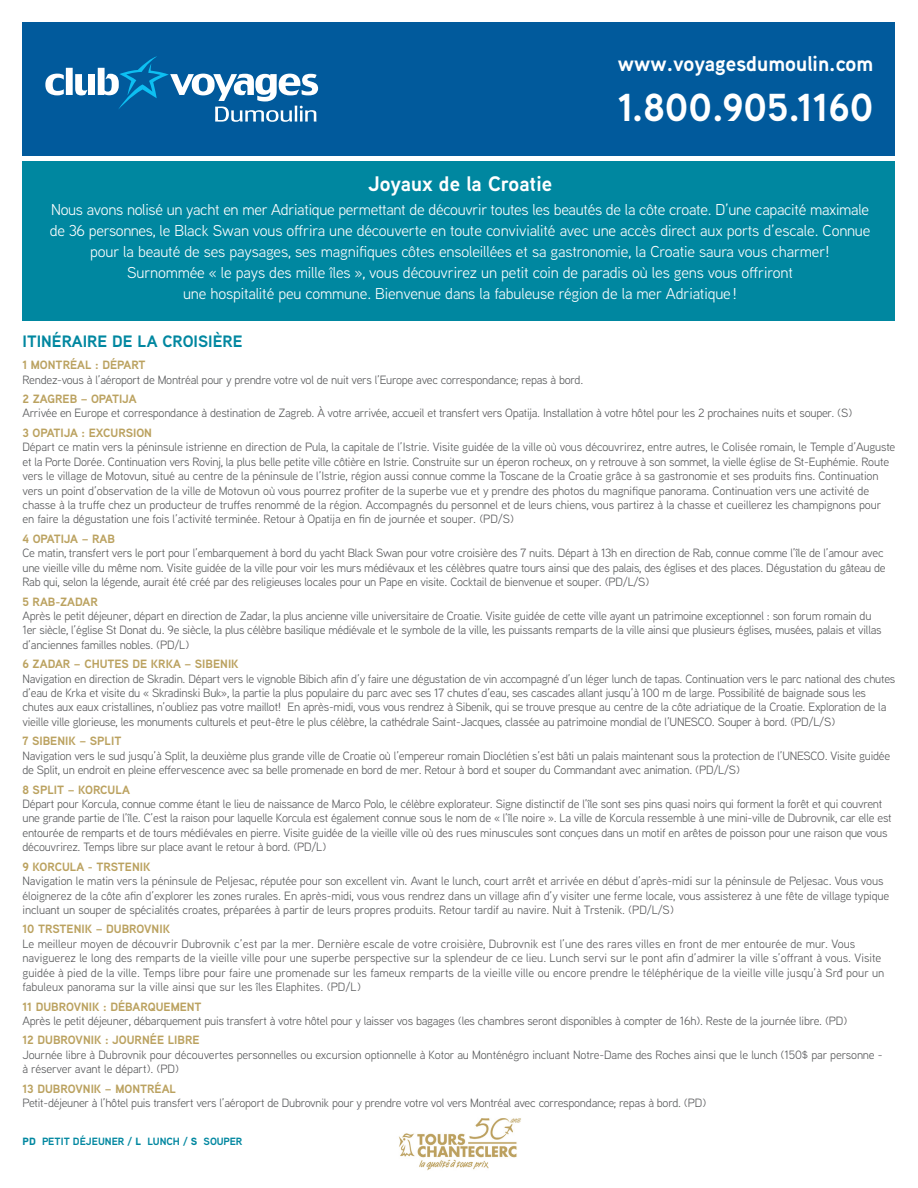
<style>
.page{position:relative;width:918px;height:1188px;background:#fff}
.page>*{position:absolute;margin:0;border:0;box-sizing:border-box;transform-origin:0 0}
.t1{font:700 39px "Aaux Next";color:#fff}
.t2{font:700 21.3px "Aaux Next";color:#fff}
.t3{font:700 21px "Aaux Next";color:#fff}
.t4{font:700 16.5px "Aaux Next";color:#0087a0}
.t5{font:15.75px/21px "Aaux Next";letter-spacing:-.01em;color:#fff;text-align:center}
.t6{font:12px/14.4px "Aaux Next";letter-spacing:-.02em;color:#57585a}
.t7{font:12px/14.4px "Aaux Next";color:#57585a}
.t8{font:700 12px "Aaux Next";color:#bba260}
.t9{font:700 10.5px "Aaux Next";color:#0087a0}
.s1{font-weight:900}
</style>
<div class="page">
<img style="left:399px;top:1118px;width:122px;height:53px">
<div style="left:22px;top:22px;width:874px;height:134px;background:#015a9c"></div>
<div style="left:88px;top:74px;width:7px;height:21px;background:#fff"></div>
<svg style="left:45px;top:68px;width:43px;height:27px"></svg>
<svg style="left:98px;top:56px;width:220px;height:66px"></svg>
<div style="left:22px;top:161px;width:874px;height:160px;background:#0087a0"></div>
<p class="t2" style="left:618px;top:49px;width:257px">www.voyagesdumoulin.com</p>
<p class="t1" style="left:618px;top:80px;width:257px">1.800.905.1160</p>
<p class="t3" style="left:368px;top:169px;width:185px">Joyaux de la Croatie</p>
<p class="t5" style="left:50px;top:198px;width:822px">Nous avons nolisé un yacht en mer Adriatique permettant de découvrir toutes les beautés de la côte croate. D’une capacité maximale de 36 personnes, le Black Swan vous offrira une découverte en toute convivialité avec une accès direct aux ports d’escale. Connue pour la beauté de ses paysages, ses magnifiques côtes ensoleillées et sa gastronomie, la Croatie saura vous charmer!</p>
<p class="t5" style="left:127px;top:261px;width:667px">Surnommée « le pays des mille îles », vous découvrirez un petit coin de paradis où les gens vous offriront</p>
<p class="t5" style="left:183px;top:282px;width:556px">une hospitalité peu commune. Bienvenue dans la fabuleuse région de la mer Adriatique!</p>
<p class="t4" style="left:22px;top:329px;width:222px">ITINÉRAIRE DE LA CROISIÈRE</p>
<p class="t8" style="left:22px;top:357px;width:125px">1 MONTRÉAL : DÉPART</p>
<p class="t6" style="left:22px;top:372px;width:562px">Rendez-vous à l’aéroport de Montréal pour y prendre votre vol de nuit vers l’Europe avec correspondance; repas à bord.</p>
<p class="t8" style="left:22px;top:390px;width:116px">2 ZAGREB – OPATIJA</p>
<p class="t6" style="left:22px;top:406px;width:831px">Arrivée en Europe et correspondance à destination de Zagreb. À votre arrivée, accueil et transfert vers Opatija. Installation à votre hôtel pour les 2 prochaines nuits et souper. (S)</p>
<p class="t8" style="left:22px;top:424px;width:131px">3 OPATIJA : EXCURSION</p>
<p class="t6" style="left:22px;top:440px;width:874px">Départ ce matin vers la péninsule istrienne en direction de Pula, la capitale de l’Istrie. Visite guidée de la ville où vous découvrirez, entre autres, le Colisée romain, le Temple d’Auguste et la Porte Dorée. Continuation vers Rovinj, la plus belle petite ville côtière en Istrie. Construite sur un éperon rocheux, on y retrouve à son sommet, la vielle église de St-Euphémie. Route vers le village de Motovun, situé au centre de la péninsule de l’Istrie, région aussi connue comme la Toscane de la Croatie grâce à sa gastronomie et ses produits fins. Continuation vers un point d’observation de la ville de Motovun où vous pourrez profiter de la superbe vue et y prendre des photos du magnifique panorama. Continuation vers une activité de chasse à la truffe chez un producteur de truffes renommé de la région. Accompagnés du personnel et de leurs chiens, vous partirez à la chasse et cueillerez les champignons pour en faire la dégustation une fois l’activité terminée. Retour à Opatija en fin de journée et souper. (PD/S)</p>
<p class="t8" style="left:22px;top:530px;width:94px">4 OPATIJA – RAB</p>
<p class="t6" style="left:22px;top:545px;width:865px">Ce matin, transfert vers le port pour l’embarquement à bord du yacht Black Swan pour votre croisière des 7 nuits. Départ à 13h en direction de Rab, connue comme l’île de l’amour avec une vieille ville du même nom. Visite guidée de la ville pour voir les murs médiévaux et les célèbres quatre tours ainsi que des palais, des églises et des places. Dégustation du gâteau de<br>Rab qui, selon la légende, aurait été créé par des religieuses locales pour un Pape en visite. Cocktail de bienvenue et souper. (PD/L/S)</p>
<p class="t8" style="left:22px;top:593px;width:77px">5 RAB-ZADAR</p>
<p class="t6" style="left:22px;top:608px;width:861px">Après le petit déjeuner, départ en direction de Zadar, la plus ancienne ville universitaire de Croatie. Visite guidée de cette ville ayant un patrimoine exceptionnel : son forum romain du<br>1er siècle, l’église St Donat du. 9e siècle, la plus célèbre basilique médiévale et le symbole de la ville, les puissants remparts de la ville ainsi que plusieurs églises, musées, palais et villas d’anciennes familles nobles. (PD/L)</p>
<p class="t8" style="left:22px;top:656px;width:218px">6 ZADAR – CHUTES DE KRKA – SIBENIK</p>
<p class="t6" style="left:22px;top:671px;width:874px">Navigation en direction de Skradin. Départ vers le vignoble Bibich afin d’y faire une dégustation de vin accompagné d’un léger lunch de tapas. Continuation vers le parc national des chutes d’eau de Krka et visite du « Skradinski Buk», la partie la plus populaire du parc avec ses 17 chutes d’eau, ses cascades allant jusqu’à 100 m de large. Possibilité de baignade sous les chutes aux eaux cristallines, n’oubliez pas votre maillot! En après-midi, vous vous rendrez à Sibenik, qui se trouve presque au centre de la côte adriatique de la Croatie. Exploration de la vieille ville glorieuse, les monuments culturels et peut-être le plus célèbre, la cathédrale Saint-Jacques, classée au patrimoine mondial de l’UNESCO. Souper à bord. (PD/L/S)</p>
<p class="t8" style="left:22px;top:733px;width:100px">7 SIBENIK – SPLIT</p>
<p class="t6" style="left:22px;top:748px;width:869px">Navigation vers le sud jusqu’à Split, la deuxième plus grande ville de Croatie où l’empereur romain Dioclétien s’est bâti un palais maintenant sous la protection de l’UNESCO. Visite guidée de Split, un endroit en pleine effervescence avec sa belle promenade en bord de mer. Retour à bord et souper du Commandant avec animation. (PD/L/S)</p>
<p class="t8" style="left:22px;top:781px;width:109px">8 SPLIT – KORCULA</p>
<p class="t6" style="left:22px;top:796px;width:871px">Départ pour Korcula, connue comme étant le lieu de naissance de Marco Polo, le célèbre explorateur. Signe distinctif de l’île sont ses pins quasi noirs qui forment la forêt et qui couvrent une grande partie de l’île. C’est la raison pour laquelle Korcula est également connue sous le nom de « l’île noire ». La ville de Korcula ressemble à une mini-ville de Dubrovnik, car elle est entourée de remparts et de tours médiévales en pierre. Visite guidée de la vieille ville où des rues minuscules sont conçues dans un motif en arêtes de poisson pour une raison que vous découvrirez. Temps libre sur place avant le retour à bord. (PD/L)</p>
<p class="t8" style="left:22px;top:858px;width:130px">9 KORCULA - TRSTENIK</p>
<p class="t6" style="left:22px;top:873px;width:868px">Navigation le matin vers la péninsule de Peljesac, réputée pour son excellent vin. Avant le lunch, court arrêt et arrivée en début d’après-midi sur la péninsule de Peljesac. Vous vous éloignerez de la côte afin d’explorer les zones rurales. En après-midi, vous vous rendrez dans un village afin d’y visiter une ferme locale, vous assisterez à une fête de village typique incluant un souper de spécialités croates, préparées à partir de leurs propres produits. Retour tardif au navire. Nuit à Trstenik. (PD/L/S)</p>
<p class="t8" style="left:22px;top:921px;width:149px">10 TRSTENIK – DUBROVNIK</p>
<p class="t7" style="left:22px;top:936px;width:863px">Le meilleur moyen de découvrir Dubrovnik c’est par la mer. Dernière escale de votre croisière, Dubrovnik est l’une des rares villes en front de mer entourée de mur. Vous naviguerez le long des remparts de la vieille ville pour une superbe perspective sur la splendeur de ce lieu. Lunch servi sur le pont afin d’admirer la ville s’offrant à vous. Visite guidée à pied de la ville. Temps libre pour faire une promenade sur les fameux remparts de la vieille ville ou encore prendre le téléphérique de la vieille ville jusqu’à Srđ pour un fabuleux panorama sur la ville ainsi que sur les îles Elaphites. (PD/L)</p>
<p class="t8" style="left:22px;top:998px;width:181px">11 DUBROVNIK : DÉBARQUEMENT</p>
<p class="t6" style="left:22px;top:1013px;width:826px">Après le petit déjeuner, débarquement puis transfert à votre hôtel pour y laisser vos bagages (les chambres seront disponibles à compter de 16h). Reste de la journée libre. (PD)</p>
<p class="t8" style="left:22px;top:1032px;width:179px">12 DUBROVNIK : JOURNÉE LIBRE</p>
<p class="t6" style="left:22px;top:1047px;width:862px">Journée libre à Dubrovnik pour découvertes personnelles ou excursion optionnelle à Kotor au Monténégro incluant Notre-Dame des Roches ainsi que le lunch (150$ par personne -</p>
<p class="t6" style="left:22px;top:1061px;width:158px">à réserver avant le départ). (PD)</p>
<p class="t8" style="left:22px;top:1080px;width:155px">13 DUBROVNIK – MONTRÉAL</p>
<p class="t6" style="left:22px;top:1095px;width:685px">Petit-déjeuner à l’hôtel puis transfert vers l’aéroport de Dubrovnik pour y prendre votre vol vers Montréal avec correspondance; repas à bord. (PD)</p>
<p class="t9" style="left:22px;top:1134px;width:222px"><span class="s1">PD</span> PETIT DÉJEUNER / <span class="s1">L</span> LUNCH / <span class="s1">S</span> SOUPER</p>
</div>
